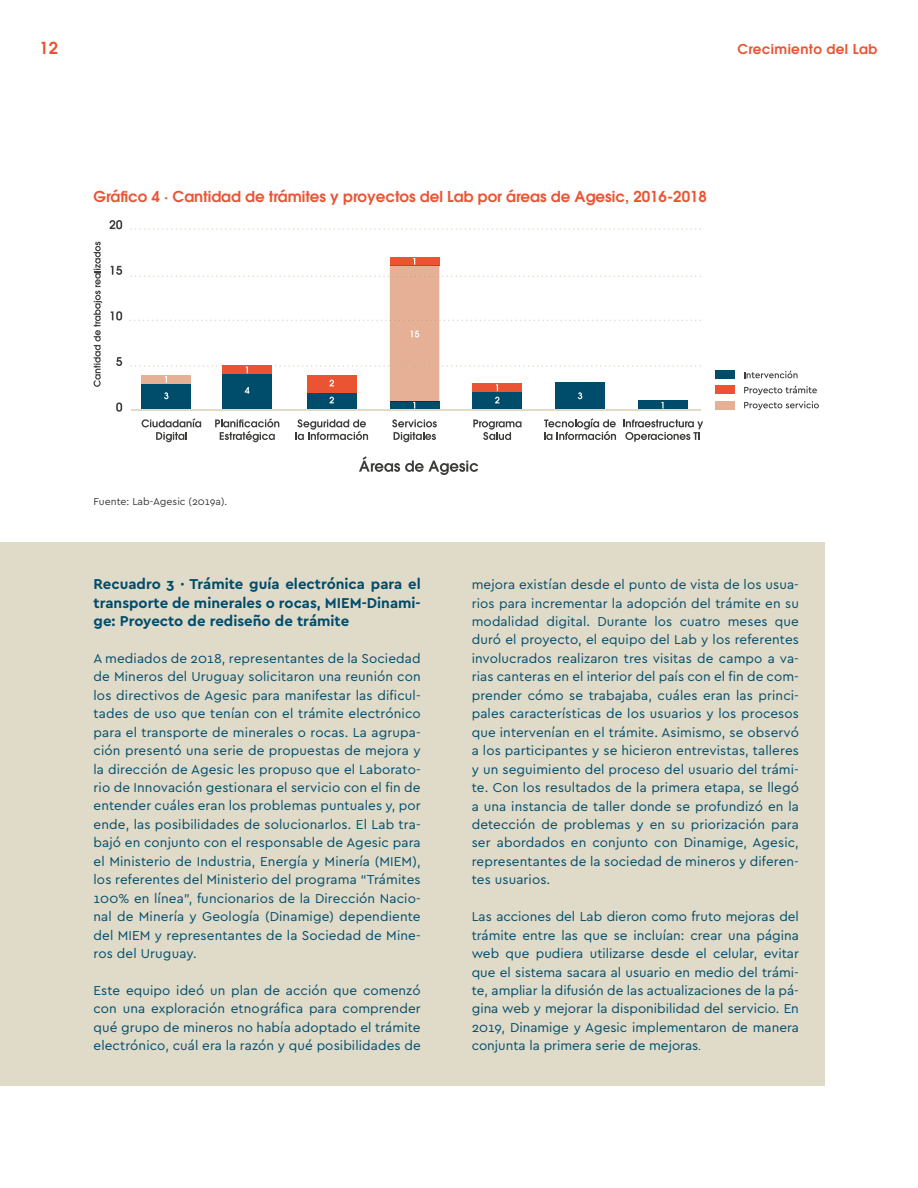
<style>
.page{position:relative;width:918px;height:1188px;background:#fff}
.page>*{position:absolute;margin:0;border:0;box-sizing:border-box;transform-origin:0 0}
.t1{font:600 16.5px "ITC Avant Garde Pro";color:#ea5434}
.t2{font:700 15px/18.5px "Cera PRO";color:#004c6c;text-align:justify}
.t3{font:600 15px "ITC Avant Garde Pro";color:#ea5434}
.t4{font:13.5px/18.5px "Cera PRO";letter-spacing:.01em;color:#004c6c;text-align:justify}
.t5{font:600 13.5px "ITC Avant Garde Pro";letter-spacing:.03em;color:#ea5434}
.t6{font:10.5px "Cera PRO";color:#3c3c3b}
.s1{font-size:10.5px}
</style>
<div class="page">
<div style="left:0;top:543px;width:824px;height:543px;background:#e0dbc8"></div>
<svg style="left:130px;top:228px;width:571px;height:2px"></svg>
<svg style="left:94px;top:242px;width:8px;height:145px"></svg>
<svg style="left:110px;top:220px;width:12px;height:9px"></svg>
<svg style="left:111px;top:266px;width:11px;height:9px"></svg>
<svg style="left:111px;top:311px;width:11px;height:10px"></svg>
<svg style="left:116px;top:357px;width:6px;height:9px"></svg>
<svg style="left:116px;top:402px;width:6px;height:10px"></svg>
<div style="left:390px;top:257px;width:49px;height:9px;background:#eb5433"></div>
<svg style="left:142px;top:418px;width:59px;height:24px"></svg>
<svg style="left:215px;top:418px;width:64px;height:24px"></svg>
<svg style="left:295px;top:419px;width:73px;height:21px"></svg>
<svg style="left:392px;top:419px;width:45px;height:23px"></svg>
<svg style="left:473px;top:419px;width:49px;height:21px"></svg>
<svg style="left:544px;top:418px;width:72px;height:22px"></svg>
<svg style="left:623px;top:419px;width:80px;height:23px"></svg>
<svg style="left:359px;top:456px;width:119px;height:19px"></svg>
<svg style="left:744px;top:371px;width:54px;height:7px"></svg>
<svg style="left:744px;top:386px;width:73px;height:9px"></svg>
<svg style="left:744px;top:401px;width:75px;height:9px"></svg>
<div style="left:715px;top:385px;width:20px;height:9px;background:#eb5433"></div>
<div style="left:715px;top:370px;width:20px;height:8px;background:#004d6b"></div>
<div style="left:715px;top:401px;width:20px;height:8px;background:#e6b096"></div>
<svg style="left:129px;top:258px;width:572px;height:151px"></svg>
<hr style="left:131px;top:409px;width:569px;height:2px;background:#e0dbc7">
<p class="t1" style="left:40px;top:37px;width:20px">12</p>
<p class="t5" style="left:738px;top:40px;width:141px">Crecimiento del Lab</p>
<p class="t3" style="left:94px;top:186px;width:615px">Gráfico 4 · Cantidad de trámites y proyectos del Lab por áreas de Agesic, 2016-2018</p>
<p class="t6" style="left:94px;top:495px;width:135px">Fuente: Lab-Agesic (2019a).</p>
<p class="t2" style="left:94px;top:574px;width:329px">Recuadro 3 · Trámite guía electrónica para el transporte de minerales o rocas, MIEM-Dinami&shy;ge: Proyecto de rediseño de trámite</p>
<p class="t4" style="left:94px;top:649px;width:329px">A mediados de 2018, representantes de la Sociedad de Mineros del Uruguay solicitaron una reunión con los directivos de Agesic para manifestar las dificul&shy;tades de uso que tenían con el trámite electrónico para el transporte de minerales o rocas. La agrupa&shy;ción presentó una serie de propuestas de mejora y la dirección de Agesic les propuso que el Laborato&shy;rio de Innovación gestionara el servicio con el fin de entender cuáles eran los problemas puntuales y, por ende, las posibilidades de solucionarlos. El Lab tra&shy;bajó en conjunto con el responsable de Agesic para el Ministerio de Industria, Energía y Minería (MIEM), los referentes del Ministerio del programa “Trámites 100% en línea”, funcionarios de la Dirección Nacio&shy;nal de Minería y Geología (Dinamige) dependiente del MIEM y representantes de la Sociedad de Mine&shy;ros del Uruguay.</p>
<p class="t4" style="left:94px;top:981px;width:329px">Este equipo ideó un plan de acción que comenzó con una exploración etnográfica para comprender qué grupo de mineros no había adoptado el trámite electrónico, cuál era la razón y qué posibilidades de</p>
<p class="t4" style="left:472px;top:575px;width:329px">mejora existían desde el punto de vista de los usua&shy;rios para incrementar la adopción del trámite en su modalidad digital. Durante los cuatro meses que duró el proyecto, el equipo del Lab y los referentes involucrados realizaron tres visitas de campo a va&shy;rias canteras en el interior del país con el fin de com&shy;prender cómo se trabajaba, cuáles eran las princi&shy;pales características de los usuarios y los procesos que intervenían en el trámite. Asimismo, se observó a los participantes y se hicieron entrevistas, talleres y un seguimiento del proceso del usuario del trámi&shy;te. Con los resultados de la primera etapa, se llegó a una instancia de taller donde se profundizó en la detección de problemas y en su priorización para ser abordados en conjunto con Dinamige, Agesic, representantes de la sociedad de mineros y diferen&shy;tes usuarios.</p>
<p class="t4" style="left:472px;top:907px;width:329px">Las acciones del Lab dieron como fruto mejoras del trámite entre las que se incluían: crear una página web que pudiera utilizarse desde el celular, evitar que el sistema sacara al usuario en medio del trámi&shy;te, ampliar la difusión de las actualizaciones de la pá&shy;gina web y mejorar la disponibilidad del servicio. En 2019, Dinamige y Agesic implementaron de manera conjunta la primera serie de mejoras<span class="s1">.</span></p>
</div>
